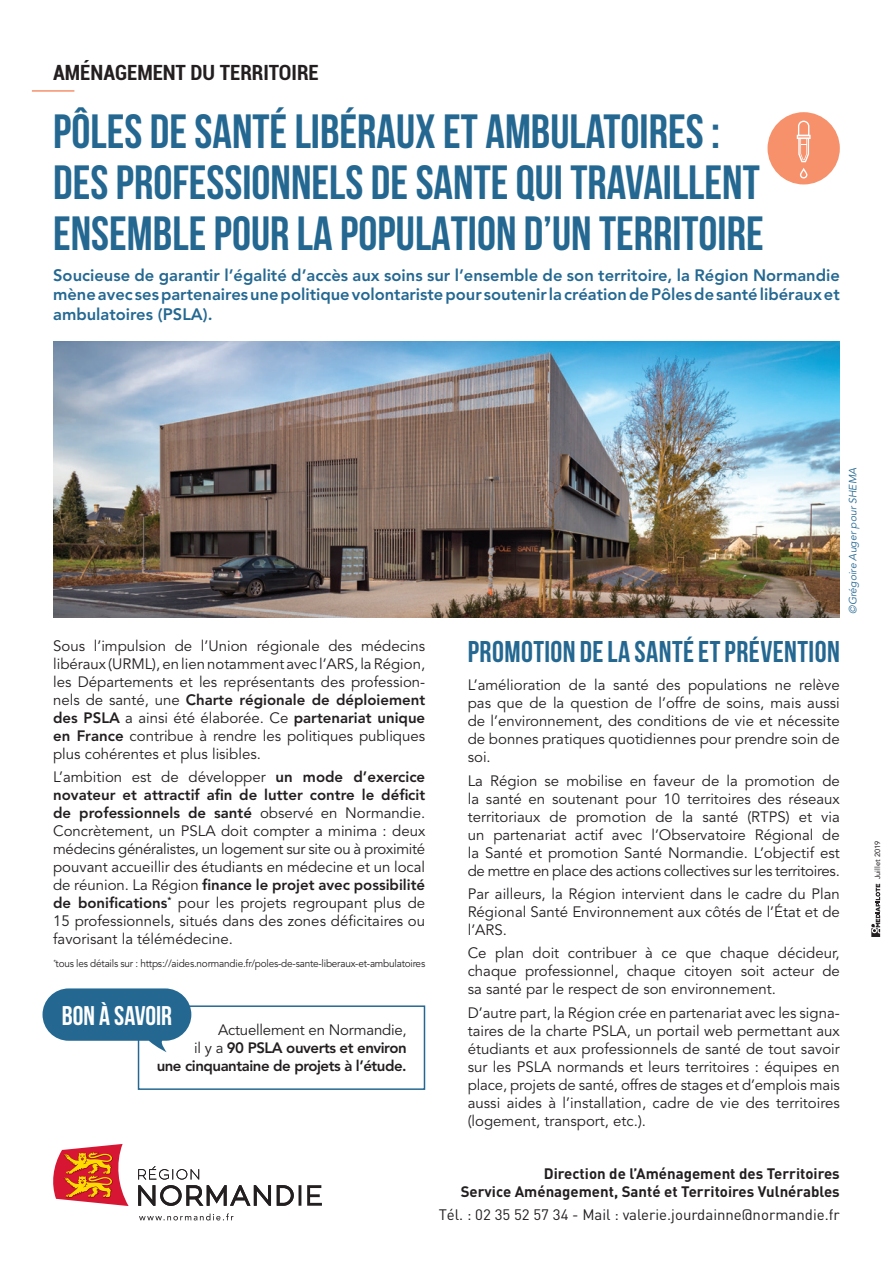
<style>
.page{position:relative;width:893px;height:1263px;background:#fff}
.page>*{position:absolute;margin:0;border:0;box-sizing:border-box;transform-origin:0 0}
.t1{font:700 48px/51px "Bebas Neue";color:#246892}
.t2{font:700 30px "Bebas Neue";letter-spacing:.015em;color:#246892}
.t3{font:700 27px "Bebas Neue";color:#fff}
.t4{font:700 condensed 21px "Roboto";color:#231f20}
.t5{font:800 16.5px/19.8px "Avenir";color:#246892;text-align:justify}
.t6{font:15px/18px "Avenir";color:#231f20;text-align:justify}
.TXT_encadre{font:700 15px "DIN";color:#231f20}
.t7{font:800 15px/18px "Avenir";letter-spacing:-.03em;color:#231f20;text-align:right}
.TXT_encadre-2{font:15px "DIN";color:#231f20}
.t8{font:10.5px "Avenir";letter-spacing:-.02em;color:#231f20;scale:.95 1}
.t9{font:italic 10.5px "Avenir";color:#246892}
.t10{font:7.5px "Avenir";color:#231f20}
.s1{font-weight:800}
.s2{font-weight:400}
</style>
<div class="page">
<img style="left:53px;top:341px;width:787px;height:277px">
<hr style="left:32px;top:90px;width:42px;height:2px;background:#f6916b">
<div style="left:767px;top:112px;width:73px;height:72px;background:#f6916b;border-radius:50%"></div>
<svg style="left:797px;top:121px;width:14px;height:41px"></svg>
<svg style="left:800px;top:168px;width:7px;height:11px"></svg>
<div style="left:138px;top:1005px;width:287px;height:85px;border:2px solid #246892"></div>
<svg style="left:43px;top:988px;width:148px;height:64px"></svg>
<svg style="left:139px;top:1213px;width:94px;height:7px"></svg>
<svg style="left:53px;top:1144px;width:76px;height:62px"></svg>
<svg style="left:138px;top:1166px;width:61px;height:13px"></svg>
<hr style="left:298px;top:1185px;width:3px;height:21px;background:#231f20">
<svg style="left:307px;top:1185px;width:15px;height:21px"></svg>
<svg style="left:138px;top:1185px;width:133px;height:21px"></svg>
<svg style="left:277px;top:1185px;width:17px;height:21px"></svg>
<svg style="left:871px;top:884px;width:9px;height:53px"></svg>
<p class="t4" style="left:53px;top:57px;width:267px">AMÉNAGEMENT DU TERRITOIRE</p>
<p class="t1" style="left:53px;top:106px;width:712px">PÔLES DE SANTÉ LIBÉRAUX ET AMBULATOIRES :<br>DES PROFESSIONNELS DE SANTE QUI TRAVAILLENT<br>ENSEMBLE POUR LA POPULATION D’UN TERRITOIRE</p>
<p class="t5" style="left:53px;top:265px;width:788px">Soucieuse de garantir l’égalité d’accès aux soins sur l’ensemble de son territoire, la Région Normandie mène avec ses partenaires une politique volontariste pour soutenir la création de Pôles de santé libéraux et ambulatoires (PSLA).</p>
<p class="t6" style="left:53px;top:637px;width:374px">Sous l’impulsion de l’Union régionale des médecins libéraux (URML), en lien notamment avec l’ARS, la Région, les Départements et les représentants des profession&shy;nels de santé, une <span class="s1">Charte régionale de déploiement des PSLA</span> a ainsi été élaborée. Ce <span class="s1">partenariat unique en France</span> contribue à rendre les politiques publiques plus cohérentes et plus lisibles.</p>
<p class="t6" style="left:53px;top:768px;width:374px">L’ambition est de développer <span class="s1">un mode d’exercice novateur et attractif afin de lutter contre le déficit de professionnels de santé</span> observé en Normandie.<br>Concrètement, un PSLA doit compter a minima : deux médecins généralistes, un logement sur site ou à proximité pouvant accueillir des étudiants en médecine et un local de réunion. La Région <span class="s1">finance le projet avec possibilité de bonifications</span><sup>*</sup> pour les projets regroupant plus de 15 professionnels, situés dans des zones déficitaires ou favorisant la télémédecine.</p>
<p class="t8" style="left:53px;top:957px;width:393px"><sup>*</sup>tous les détails sur : https://aides.normandie.fr/poles-de-sante-liberaux-et-ambulatoires</p>
<p class="t3" style="left:62px;top:1000px;width:112px">BON À SAVOIR</p>
<p class="t6" style="left:218px;top:1022px;width:190px">Actuellement en Normandie,</p>
<p class="t7" style="left:157px;top:1039px;width:252px"><span class="s2">il y a</span> 90 PSLA ouverts et environ<br>une cinquantaine de projets à l’étude.</p>
<p class="t9" style="left:847px;top:614px;width:147px;rotate:-90deg">©Grégoire Auger pour SHEMA</p>
<p class="t2" style="left:468px;top:635px;width:374px">PROMOTION DE LA SANTÉ ET PRÉVENTION</p>
<p class="t6" style="left:468px;top:676px;width:374px">L’amélioration de la santé des populations ne relève pas que de la question de l’offre de soins, mais aussi de l’environnement, des conditions de vie et nécessite de bonnes pratiques quotidiennes pour prendre soin de soi.</p>
<p class="t6" style="left:468px;top:772px;width:374px">La Région se mobilise en faveur de la promotion de la santé en soutenant pour 10 territoires des réseaux territoriaux de promotion de la santé (RTPS) et via un partenariat actif avec l’Observatoire Régional de la Santé et promotion Santé Normandie. L’objectif est de mettre en place des actions collectives sur les territoires.</p>
<p class="t6" style="left:468px;top:885px;width:374px">Par ailleurs, la Région intervient dans le cadre du Plan Régional Santé Environnement aux côtés de l’État et de l’ARS.</p>
<p class="t6" style="left:468px;top:944px;width:374px">Ce plan doit contribuer à ce que chaque décideur, chaque professionnel, chaque citoyen soit acteur de sa santé par le respect de son environnement.</p>
<p class="t6" style="left:468px;top:1004px;width:374px">D’autre part, la Région crée en partenariat avec les signa&shy;taires de la charte PSLA, un portail web permettant aux étudiants et aux professionnels de santé de tout savoir sur les PSLA normands et leurs territoires : équipes en place, projets de santé, offres de stages et d’emplois mais aussi aides à l’installation, cadre de vie des territoires (logement, transport, etc.).</p>
<p class="TXT_encadre" style="left:544px;top:1164px;width:297px">Direction de l’Aménagement des Territoires</p>
<p class="TXT_encadre" style="left:461px;top:1182px;width:381px">Service Aménagement, Santé et Territoires Vulnérables</p>
<p class="TXT_encadre-2" style="left:439px;top:1206px;width:403px">Tél. : 02 35 52 57 34 - Mail : valerie.jourdainne@normandie.fr</p>
<p class="t10" style="left:873px;top:879px;width:40px;rotate:-90deg">Juillet 2019</p>
</div>
